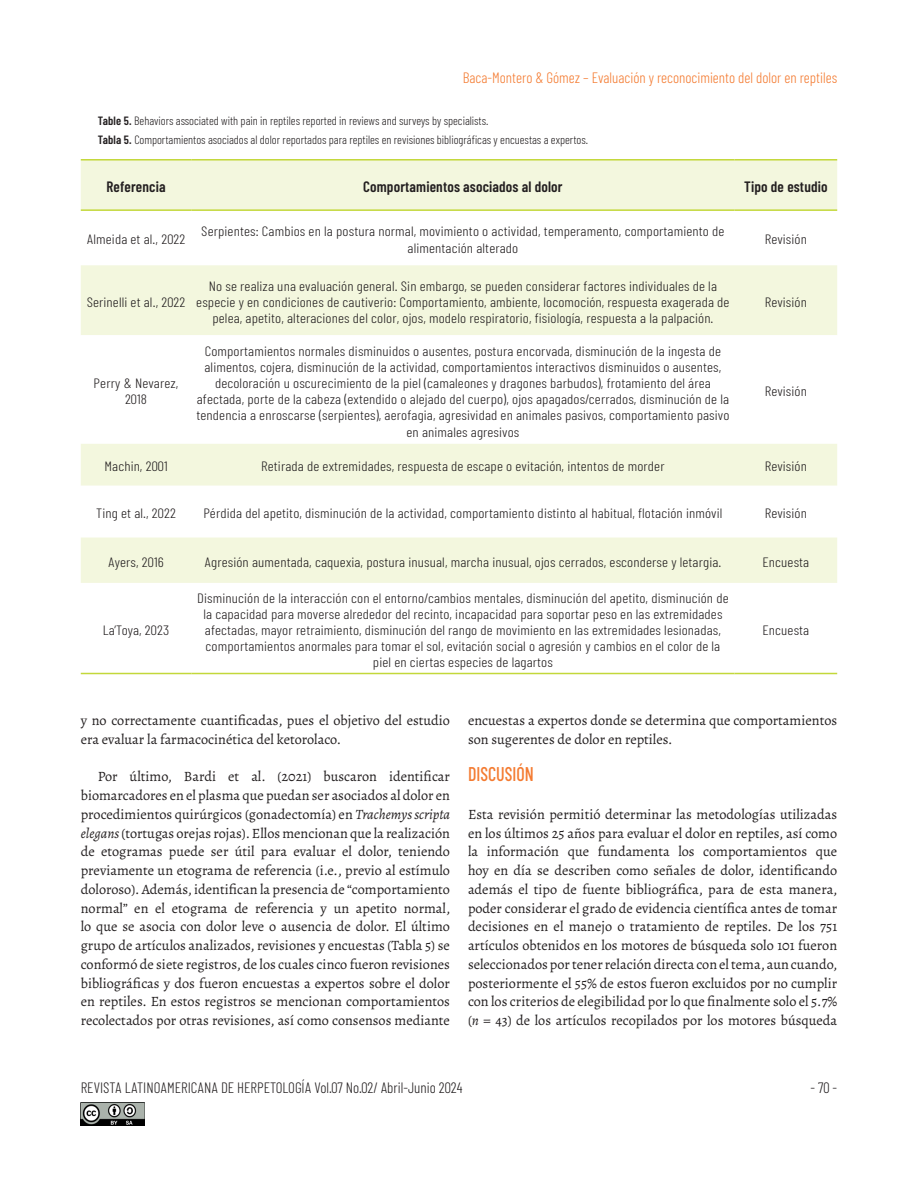
<style>
.page{position:relative;width:918px;height:1188px;background:#fff}
.page>*{position:absolute;margin:0;border:0;box-sizing:border-box;transform-origin:0 0}
._02-txt_Artículo_1B__después_de_sección{font:500 19.8px "Barlow Condensed";color:#f47b31;scale:.91 1}
.t1{font:300 15px "Barlow Condensed";color:#231f20}
.t2{font:300 15px "Barlow Condensed";color:#f47b31}
._02-TABLA{font:600 15px "Barlow Condensed";letter-spacing:.01em;color:#231f20}
._02-txt_Artículo_2{font:14.25px/18.8px "Alegreya";color:#231f20}
._02-txt_Artículo_1B__después_de_sección-2{font:14.25px/18.8px "Alegreya";color:#231f20;text-align:justify}
._02-txt_Artículo_2B__después_de_seccion-s{font:14.25px/18.8px "Alegreya";color:#231f20}
._02-TABLA_CONTENT{font:300 13.5px/16.2px "Barlow Condensed";letter-spacing:.01em;color:#231f20;text-align:center;scale:1.1 1}
._02-txt_pie_de_Foto{font:300 12px "Barlow Condensed";color:#231f20}
.s1{font-weight:600}
.s2{font-style:italic}
</style>
<div class="page">
<img style="left:81px;top:1103px;width:64px;height:22px">
<svg style="left:81px;top:161px;width:756px;height:422px"></svg>
<hr style="left:81px;top:159px;width:110px;height:2px;background:#c3d83a">
<hr style="left:191px;top:159px;width:544px;height:2px;background:#c3d83a">
<hr style="left:735px;top:159px;width:102px;height:2px;background:#c3d83a">
<hr style="left:81px;top:209px;width:110px;height:2px;background:#c3d83a">
<hr style="left:191px;top:209px;width:544px;height:2px;background:#c3d83a">
<hr style="left:735px;top:209px;width:102px;height:2px;background:#c3d83a">
<hr style="left:81px;top:673px;width:110px;height:1px;background:#c3d83a">
<hr style="left:191px;top:673px;width:544px;height:1px;background:#c3d83a">
<hr style="left:735px;top:673px;width:102px;height:1px;background:#c3d83a">
<p class="t2" style="left:463px;top:68px;width:376px">Baca-Montero &amp; Gómez – Evaluación y reconocimiento del dolor en reptiles</p>
<p class="_02-txt_pie_de_Foto" style="left:98px;top:113px;width:392px"><span class="s1">Table 5.</span> Behaviors associated with pain in reptiles reported in reviews and surveys by specialists.</p>
<p class="_02-txt_pie_de_Foto" style="left:98px;top:132px;width:492px"><span class="s1">Tabla 5.</span> Comportamientos asociados al dolor reportados para reptiles en revisiones bibliográficas y encuestas a expertos.</p>
<p class="_02-TABLA" style="left:107px;top:176px;width:61px">Referencia</p>
<p class="_02-TABLA" style="left:363px;top:176px;width:201px">Comportamientos asociados al dolor</p>
<p class="_02-TABLA" style="left:744px;top:176px;width:85px">Tipo de estudio</p>
<p class="_02-TABLA_CONTENT" style="left:87px;top:231px;width:91px">Almeida et al., 2022</p>
<p class="_02-TABLA_CONTENT" style="left:201px;top:223px;width:477px">Serpientes: Cambios en la postura normal, movimiento o actividad, temperamento, comportamiento de alimentación alterado</p>
<p class="_02-TABLA_CONTENT" style="left:765px;top:231px;width:40px">Revisión</p>
<p class="_02-TABLA_CONTENT" style="left:87px;top:294px;width:91px">Serinelli et al., 2022</p>
<p class="_02-TABLA_CONTENT" style="left:94px;top:375px;width:79px">Perry &amp; Nevarez,<br>2018</p>
<p class="_02-TABLA_CONTENT" style="left:196px;top:277px;width:486px">No se realiza una evaluación general. Sin embargo, se pueden considerar factores individuales de la especie y en condiciones de cautiverio: Comportamiento, ambiente, locomoción, respuesta exagerada de pelea, apetito, alteraciones del color, ojos, modelo respiratorio, fisiología, respuesta a la palpación.</p>
<p class="_02-TABLA_CONTENT" style="left:196px;top:342px;width:486px">Comportamientos normales disminuidos o ausentes, postura encorvada, disminución de la ingesta de alimentos, cojera, disminución de la actividad, comportamientos interactivos disminuidos o ausentes, decoloración u oscurecimiento de la piel (camaleones y dragones barbudos), frotamiento del área afectada, porte de la cabeza (extendido o alejado del cuerpo), ojos apagados/cerrados, disminución de la tendencia a enroscarse (serpientes), aerofagia, agresividad en animales pasivos, comportamiento pasivo en animales agresivos</p>
<p class="_02-TABLA_CONTENT" style="left:765px;top:294px;width:40px">Revisión</p>
<p class="_02-TABLA_CONTENT" style="left:765px;top:383px;width:40px">Revisión</p>
<p class="_02-TABLA_CONTENT" style="left:105px;top:458px;width:59px">Machin, 2001</p>
<p class="_02-TABLA_CONTENT" style="left:261px;top:458px;width:368px">Retirada de extremidades, respuesta de escape o evitación, intentos de morder</p>
<p class="_02-TABLA_CONTENT" style="left:765px;top:458px;width:40px">Revisión</p>
<p class="_02-TABLA_CONTENT" style="left:96px;top:505px;width:74px">Ting et al., 2022</p>
<p class="_02-TABLA_CONTENT" style="left:203px;top:505px;width:473px">Pérdida del apetito, disminución de la actividad, comportamiento distinto al habitual, flotación inmóvil</p>
<p class="_02-TABLA_CONTENT" style="left:765px;top:505px;width:40px">Revisión</p>
<p class="_02-TABLA_CONTENT" style="left:108px;top:554px;width:52px">Ayers, 2016</p>
<p class="_02-TABLA_CONTENT" style="left:205px;top:554px;width:471px">Agresión aumentada, caquexia, postura inusual, marcha inusual, ojos cerrados, esconderse y letargia.</p>
<p class="_02-TABLA_CONTENT" style="left:762px;top:554px;width:44px">Encuesta</p>
<p class="_02-TABLA_CONTENT" style="left:103px;top:622px;width:62px">La’Toya, 2023</p>
<p class="_02-TABLA_CONTENT" style="left:197px;top:589px;width:485px">Disminución de la interacción con el entorno/cambios mentales, disminución del apetito, disminución de la capacidad para moverse alrededor del recinto, incapacidad para soportar peso en las extremidades afectadas, mayor retraimiento, disminución del rango de movimiento en las extremidades lesionadas, comportamientos anormales para tomar el sol, evitación social o agresión y cambios en el color de la piel en ciertas especies de lagartos</p>
<p class="_02-TABLA_CONTENT" style="left:762px;top:622px;width:44px">Encuesta</p>
<p class="_02-txt_Artículo_2B__después_de_seccion-s" style="left:81px;top:711px;width:371px">y no correctamente cuantificadas, pues el objetivo del estudio era evaluar la farmacocinética del ketorolaco.</p>
<p class="_02-txt_Artículo_2" style="left:81px;top:767px;width:371px;text-align:justify;text-indent:17px">Por último, Bardi et al. (2021) buscaron identificar biomarcadores en el plasma que puedan ser asociados al dolor en procedimientos quirúrgicos (gonadectomía) en <span class="s2">Trachemys scripta elegans</span> (tortugas orejas rojas). Ellos mencionan que la realización de etogramas puede ser útil para evaluar el dolor, teniendo previamente un etograma de referencia (i.e., previo al estímulo doloroso). Además, identifican la presencia de “comportamiento normal” en el etograma de referencia y un apetito normal, lo que se asocia con dolor leve o ausencia de dolor. El último grupo de artículos analizados, revisiones y encuestas (Tabla 5) se conformó de siete registros, de los cuales cinco fueron revisiones bibliográficas y dos fueron encuestas a expertos sobre el dolor en reptiles. En estos registros se mencionan comportamientos recolectados por otras revisiones, así como consensos mediante</p>
<p class="_02-txt_Artículo_2" style="left:468px;top:711px;width:371px">encuestas a expertos donde se determina que comportamientos son sugerentes de dolor en reptiles.</p>
<p class="_02-txt_Artículo_1B__después_de_sección" style="left:468px;top:760px;width:74px">DISCUSIÓN</p>
<p class="_02-txt_Artículo_1B__después_de_sección-2" style="left:468px;top:805px;width:371px">Esta revisión permitió determinar las metodologías utilizadas en los últimos 25 años para evaluar el dolor en reptiles, así como la información que fundamenta los comportamientos que hoy en día se describen como señales de dolor, identificando además el tipo de fuente bibliográfica, para de esta manera, poder considerar el grado de evidencia científica antes de tomar decisiones en el manejo o tratamiento de reptiles. De los 751 artículos obtenidos en los motores de búsqueda solo 101 fueron seleccionados por tener relación directa con el tema, aun cuando, posteriormente el 55% de estos fueron excluidos por no cumplir con los criterios de elegibilidad por lo que finalmente solo el 5.7% (<span class="s2">n</span> = 43) de los artículos recopilados por los motores búsqueda</p>
<p class="t1" style="left:81px;top:1079px;width:383px">REVISTA LATINOAMERICANA DE HERPETOLOGÍA Vol.07 No.02/ Abril-Junio 2024</p>
<p class="t1" style="left:811px;top:1079px;width:28px">- 70 -</p>
</div>
